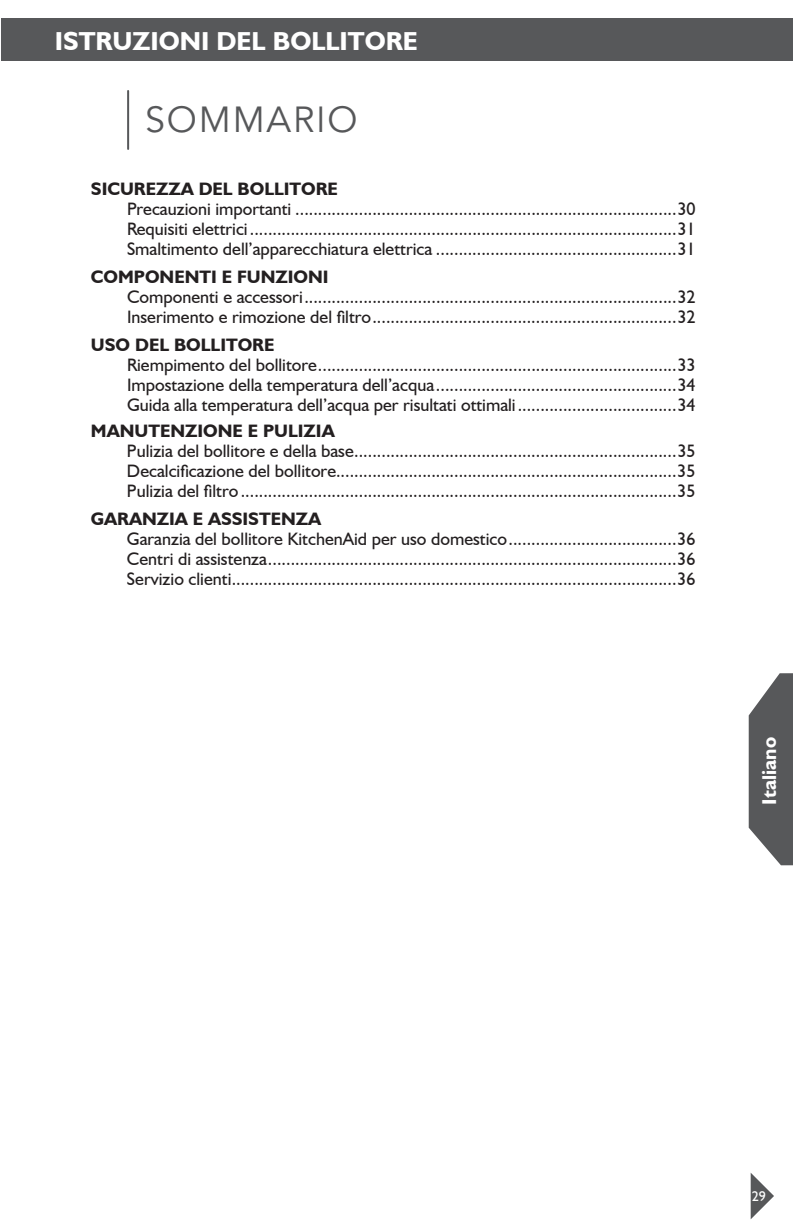
<style>
.page{position:relative;width:793px;height:1225px;background:#fff}
.page>*{position:absolute;margin:0;border:0;box-sizing:border-box;transform-origin:0 0}
.t1{font:36px "Avenir LT Std";letter-spacing:.05em;color:#57585a}
.t2{font:700 26px "Humanist 521 BT";color:#fff}
.t3{font:700 20px "Humanist 521 BT";color:#fff}
.t4{font:18px/20px "Humanist 521 BT";color:#231f20}
.t5{font:700 18px "Humanist 521 BT";color:#231f20}
.t6{font:14px "Humanist 521 BT";color:#fff}
.s1{font-weight:700}
</style>
<div class="page">
<svg style="left:750px;top:1173px;width:23px;height:46px"></svg>
<svg style="left:748px;top:673px;width:44px;height:192px"></svg>
<div style="left:1px;top:19px;width:791px;height:42px;background:#57585a"></div>
<hr style="left:127px;top:91px;width:2px;height:58px;background:#57585a">
<p class="t2" style="left:55px;top:25px;width:364px">ISTRUZIONI DEL BOLLITORE</p>
<p class="t1" style="left:145px;top:99px;width:214px">SOMMARIO</p>
<p class="t4" style="left:127px;top:178px;width:570px;text-indent:-36px"><span class="s1">SICUREZZA DEL BOLLITORE<br></span>Precauzioni importanti ....................................................................................30<br>Requisiti elettrici..............................................................................................31<br>Smaltimento dell’apparecchiatura elettrica .....................................................31</p>
<p class="t4" style="left:127px;top:266px;width:570px;text-indent:-36px"><span class="s1">COMPONENTI E FUNZIONI<br></span>Componenti e accessori..................................................................................32<br>Inserimento e rimozione del filtro...................................................................32</p>
<p class="t5" style="left:91px;top:333px;width:56px">USO DEL</p>
<p class="t4" style="left:127px;top:334px;width:570px;text-indent:47px"><span class="s1">BOLLITORE<br></span>Riempimento del bollitore...............................................................................33<br>Impostazione della temperatura dell’acqua.....................................................34<br>Guida alla temperatura dell’acqua per risultati ottimali...................................34</p>
<p class="t4" style="left:127px;top:420px;width:570px;text-indent:-36px"><span class="s1">MANUTENZIONE E PULIZIA<br></span>Pulizia del bollitore e della base.......................................................................35<br>Decalcificazione del bollitore...........................................................................35<br>Pulizia del filtro................................................................................................35</p>
<p class="t4" style="left:127px;top:508px;width:570px;text-indent:-36px"><span class="s1">GARANZIA E ASSISTENZA<br></span>Garanzia del bollitore KitchenAid per uso domestico.....................................36<br>Centri di assistenza..........................................................................................36<br>Servizio clienti..................................................................................................36</p>
<p class="t3" style="left:756px;top:804px;width:69px;rotate:-90deg">ITALIANO</p>
<p class="t6" style="left:751px;top:1187px;width:16px">29</p>
</div>
